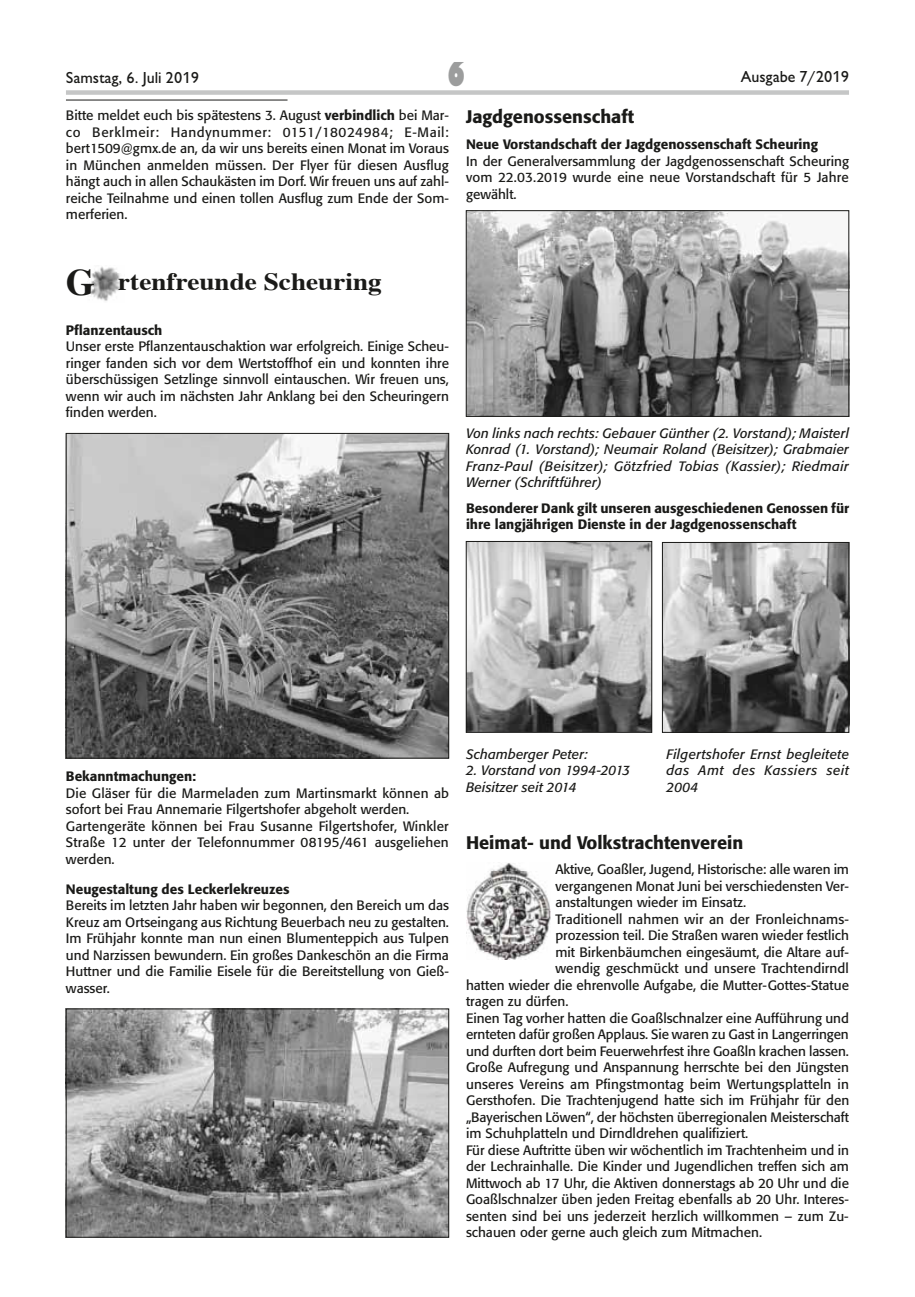
<style>
.page{position:relative;width:915px;height:1297px;background:#fff}
.page>*{position:absolute;margin:0;border:0;box-sizing:border-box;transform-origin:0 0}
.t1{font:800 condensed 36px "Giltus T";color:#9c9d9d}
.t2{font:700 24.75px "Times";color:#1a1a18;scale:1.1 1}
.t3{font:500 18px "Formata";color:#1a1a18}
.t4{font:500 16.5px "Giltus T";color:#1a1a18}
.t5{font:13.5px/16.5px "Formata";color:#1a1a18;text-align:justify}
.t6{font:italic 13.5px/16.5px "Formata";letter-spacing:.015em;color:#1a1a18;text-align:justify}
.t7{font:500 13.5px/16.5px "Formata";color:#1a1a18}
.s1{font-weight:500}
.s2{font-size:37.5px}
</style>
<div class="page">
<div style="left:66px;top:90px;width:782px;height:5px;background:#c5c6c6"></div>
<hr style="left:66px;top:100px;width:221px;height:1px;background:#1a1a18">
<img style="left:68px;top:435px;width:379px;height:321px">
<div style="left:66px;top:433px;width:383px;height:325px;border:1px solid #1a1a18"></div>
<img style="left:68px;top:1011px;width:379px;height:224px">
<div style="left:66px;top:1009px;width:383px;height:228px;border:1px solid #1a1a18"></div>
<img style="left:87px;top:267px;width:34px;height:34px">
<img style="left:468px;top:212px;width:378px;height:203px">
<div style="left:466px;top:210px;width:382px;height:207px;border:1px solid #1a1a18"></div>
<img style="left:468px;top:543px;width:181px;height:188px">
<div style="left:466px;top:541px;width:185px;height:192px;border:1px solid #1a1a18"></div>
<img style="left:664px;top:544px;width:182px;height:187px">
<div style="left:662px;top:542px;width:186px;height:191px;border:1px solid #1a1a18"></div>
<img style="left:466px;top:863px;width:84px;height:96px">
<p class="t4" style="left:66px;top:68px;width:134px">Samstag, 6. Juli 2019</p>
<h1 class="t1" style="left:447px;top:53px;width:19px">6</h1>
<p class="t4" style="left:740px;top:67px;width:110px">Ausgabe 7/2019</p>
<p class="t5" style="left:66px;top:107px;width:384px">Bitte meldet euch bis spätestens 3. August <span class="s1">verbindlich</span> bei Mar&shy;co Berklmeir: Handynummer: 0151/18024984; E-Mail: bert1509@gmx.de an, da wir uns bereits einen Monat im Voraus in München anmelden müssen. Der Flyer für diesen Ausflug hängt auch in allen Schaukästen im Dorf. Wir freuen uns auf zahl&shy;reiche Teilnahme und einen tollen Ausflug zum Ende der Som&shy;merferien.</p>
<h3 class="t3" style="left:466px;top:106px;width:169px">Jagdgenossenschaft</h3>
<p class="t7" style="left:466px;top:136px;width:353px">Neue Vorstandschaft der Jagdgenossenschaft Scheuring</p>
<p class="t5" style="left:466px;top:153px;width:384px">In der Generalversammlung der Jagdgenossenschaft Scheuring vom 22.03.2019 wurde eine neue Vorstandschaft für 5 Jahre gewählt.</p>
<h2 class="t2" style="left:66px;top:258px;width:288px"><span class="s2">G</span> rtenfreunde Scheuring</h2>
<p class="t7" style="left:66px;top:322px;width:98px">Pflanzentausch</p>
<p class="t5" style="left:66px;top:338px;width:384px">Unser erste Pflanzentauschaktion war erfolgreich. Einige Scheu&shy;ringer fanden sich vor dem Wertstoffhof ein und konnten ihre überschüssigen Setzlinge sinnvoll eintauschen. Wir freuen uns, wenn wir auch im nächsten Jahr Anklang bei den Scheuringern finden werden.</p>
<p class="t6" style="left:466px;top:425px;width:384px">Von links nach rechts: Gebauer Günther (2. Vorstand); Maisterl Konrad (1. Vorstand); Neumair Roland (Beisitzer); Grabmaier Franz-Paul (Beisitzer); Götzfried Tobias (Kassier); Riedmair Werner (Schriftführer)</p>
<p class="t7" style="left:466px;top:500px;width:384px">Besonderer Dank gilt unseren ausgeschiedenen Genossen für ihre langjährigen Dienste in der Jagdgenossenschaft</p>
<p class="t7" style="left:66px;top:768px;width:132px">Bekanntmachungen:</p>
<p class="t5" style="left:66px;top:785px;width:384px;text-align:left">Die Gläser für die Marmeladen zum Martinsmarkt können ab sofort bei Frau Annemarie Filgertshofer abgeholt werden.<br>Gartengeräte können bei Frau Susanne Filgertshofer, Winkler Straße 12 unter der Telefonnummer 08195/461 ausgeliehen werden.</p>
<p class="t7" style="left:66px;top:881px;width:225px">Neugestaltung des Leckerlekreuzes</p>
<p class="t5" style="left:66px;top:897px;width:384px">Bereits im letzten Jahr haben wir begonnen, den Bereich um das Kreuz am Ortseingang aus Richtung Beuerbach neu zu gestalten.<br>Im Frühjahr konnte man nun einen Blumenteppich aus Tulpen und Narzissen bewundern. Ein großes Dankeschön an die Firma Huttner und die Familie Eisele für die Bereitstellung von Gieß&shy;wasser.</p>
<p class="t6" style="left:466px;top:746px;width:123px">Schamberger Peter:</p>
<p class="t6" style="left:466px;top:762px;width:166px">2. Vorstand von 1994-2013<br>Beisitzer seit 2014</p>
<p class="t6" style="left:666px;top:746px;width:184px">Filgertshofer Ernst begleitete das Amt des Kassiers seit 2004</p>
<h3 class="t3" style="left:466px;top:831px;width:279px">Heimat- und Volkstrachtenverein</h3>
<p class="t5" style="left:555px;top:861px;width:295px">Aktive, Goaßler, Jugend, Historische: alle waren im</p>
<p class="t5" style="left:555px;top:878px;width:295px">vergangenen Monat Juni bei verschiedensten Ver-</p>
<p class="t5" style="left:555px;top:894px;width:192px">anstaltungen wieder im Einsatz.</p>
<p class="t5" style="left:555px;top:911px;width:295px">Traditionell nahmen wir an der Fronleichnams-</p>
<p class="t5" style="left:555px;top:927px;width:295px">prozession teil. Die Straßen waren wieder festlich</p>
<p class="t5" style="left:555px;top:944px;width:295px">mit Birkenbäumchen eingesäumt, die Altare auf-</p>
<p class="t5" style="left:555px;top:960px;width:295px">wendig geschmückt und unsere Trachtendirndl</p>
<p class="t5" style="left:466px;top:977px;width:384px">hatten wieder die ehrenvolle Aufgabe, die Mutter-Gottes-Statue</p>
<p class="t5" style="left:466px;top:993px;width:104px">tragen zu dürfen.</p>
<p class="t5" style="left:466px;top:1010px;width:384px">Einen Tag vorher hatten die Goaßlschnalzer eine Aufführung und</p>
<p class="t5" style="left:466px;top:1026px;width:384px">ernteten dafür großen Applaus. Sie waren zu Gast in Langerringen</p>
<p class="t5" style="left:466px;top:1043px;width:384px">und durften dort beim Feuerwehrfest ihre Goaßln krachen lassen.</p>
<p class="t5" style="left:466px;top:1059px;width:384px">Große Aufregung und Anspannung herrschte bei den Jüngsten</p>
<p class="t5" style="left:466px;top:1076px;width:384px">unseres Vereins am Pfingstmontag beim Wertungsplatteln in</p>
<p class="t5" style="left:466px;top:1092px;width:384px">Gersthofen. Die Trachtenjugend hatte sich im Frühjahr für den</p>
<p class="t5" style="left:466px;top:1109px;width:384px">„Bayerischen Löwen“, der höchsten überregionalen Meisterschaft</p>
<p class="t5" style="left:466px;top:1125px;width:284px">im Schuhplatteln und Dirndldrehen qualifiziert.</p>
<p class="t5" style="left:466px;top:1142px;width:384px">Für diese Auftritte üben wir wöchentlich im Trachtenheim und in</p>
<p class="t5" style="left:466px;top:1158px;width:384px">der Lechrainhalle. Die Kinder und Jugendlichen treffen sich am</p>
<p class="t5" style="left:466px;top:1175px;width:384px">Mittwoch ab 17 Uhr, die Aktiven donnerstags ab 20 Uhr und die</p>
<p class="t5" style="left:466px;top:1191px;width:384px">Goaßlschnalzer üben jeden Freitag ebenfalls ab 20 Uhr. Interes-</p>
<p class="t5" style="left:466px;top:1208px;width:384px">senten sind bei uns jederzeit herzlich willkommen – zum Zu-</p>
<p class="t5" style="left:466px;top:1224px;width:297px">schauen oder gerne auch gleich zum Mitmachen.</p>
</div>
